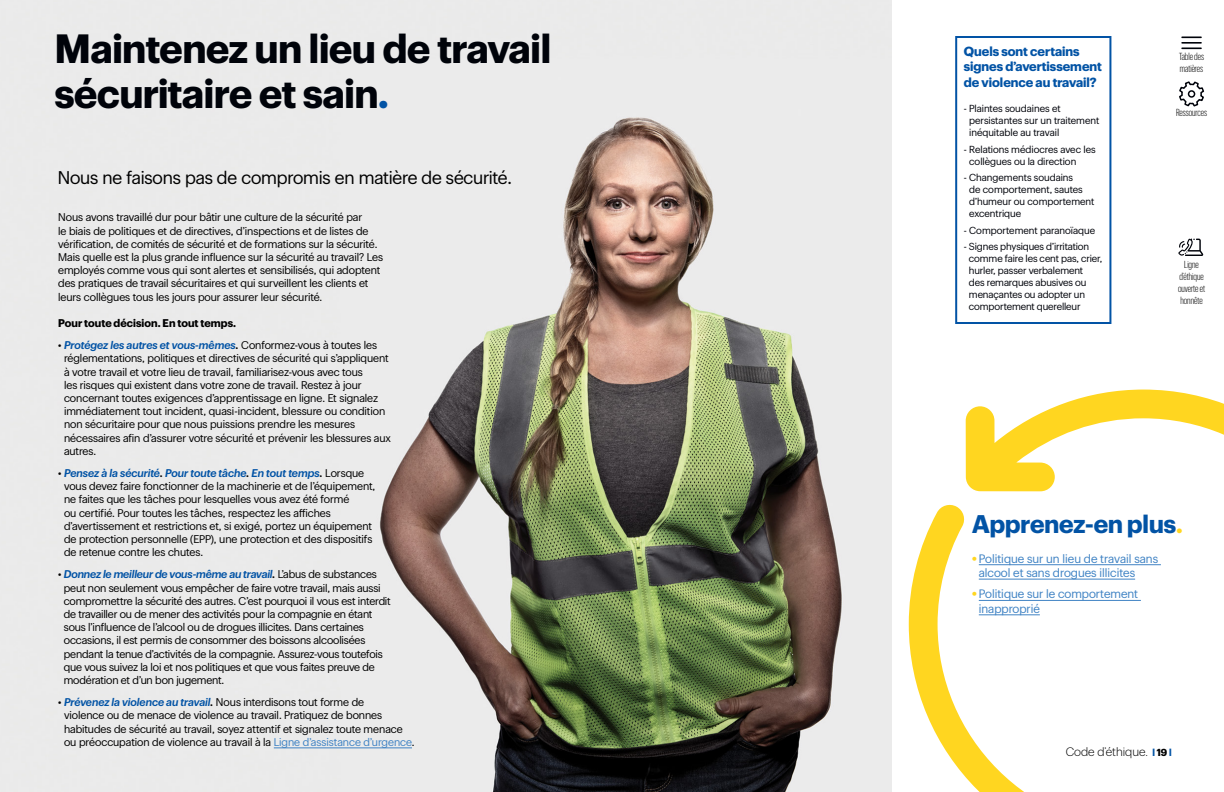
<style>
.page{position:relative;width:1224px;height:792px;background:#fff}
.page>*{position:absolute;margin:0;border:0;box-sizing:border-box;transform-origin:0 0}
.t1{font:700 40px/45px "Human BBY 75";letter-spacing:-.005em;color:#00030a}
.t2{font:700 25px "Human BBY 75";color:#0253a5}
.t3{font:18px "Human BBY 55";letter-spacing:-.01em;color:#000}
.t4{font:700 13px/15.6px "Human BBY 75";color:#0253a5}
.t5{font:12px/14.4px "Human BBY 55";color:#4083c4}
.t6{font:300 12px "Human BBY 45";color:#000}
.t7{font:11px/13.2px "Human BBY 55";letter-spacing:-.01em;color:#000}
.t8{font:italic 500 11px "Human BBY 66";letter-spacing:-.005em;color:#0253a5}
.t9{font:700 11px "Human BBY 75";letter-spacing:.005em;color:#000}
.t10{font:10px/12px "Human BBY 55";letter-spacing:-.005em;color:#00030a}
.t11{font:300 10px/12px "Human BBY Condensed 47";color:#000}
.t12{font:700 10px "Human BBY 75";color:#0253a5}
.s1{color:#0253a5}
.s2{font-family:"Human BBY 55";font-weight:400;font-style:normal;color:#000}
.s3{color:#000}
.s4{font-family:"Human BBY 66";font-weight:500;font-style:italic;color:#0253a5}
.s5{font-family:"Human BBY 66";font-weight:500;font-style:italic}
.s6{color:#4083c4}
.s7{color:#ffd620}
.s8{font-family:"Human BBY 75";font-weight:700;font-size:14px;color:#ffd620}
</style>
<div class="page">
<img style="left:0;top:0;width:892px;height:792px">
<hr style="left:274px;top:748px;width:138px;height:1px;background:#4083c4">
<svg style="left:909px;top:390px;width:315px;height:402px"></svg>
<hr style="left:979px;top:564px;width:182px;height:1px;background:#4083c4">
<hr style="left:979px;top:579px;width:156px;height:1px;background:#4083c4">
<hr style="left:979px;top:600px;width:162px;height:1px;background:#4083c4">
<hr style="left:979px;top:615px;width:61px;height:1px;background:#4083c4">
<div style="left:955px;top:36px;width:156px;height:288px;border:2px solid #0253a5"></div>
<hr style="left:1181px;top:36px;width:21px;height:2px;background:#00030a">
<hr style="left:1181px;top:42px;width:21px;height:2px;background:#00030a">
<hr style="left:1181px;top:47px;width:21px;height:2px;background:#00030a">
<svg style="left:1179px;top:81px;width:26px;height:26px"></svg>
<svg style="left:1178px;top:239px;width:25px;height:17px"></svg>
<h1 class="t1" style="left:55px;top:23px;width:498px">Maintenez un lieu de travail sécuritaire et sain<span class="s1">.</span></h1>
<h3 class="t3" style="left:58px;top:164px;width:456px">Nous ne faisons pas de compromis en matière de sécurité.</h3>
<p class="t7" style="left:58px;top:210px;width:326px">Nous avons travaillé dur pour bâtir une culture de la sécurité par<br>le biais de politiques et de directives, d’inspections et de listes de vérification, de comités de sécurité et de formations sur la sécurité.<br>Mais quelle est la plus grande influence sur la sécurité au travail? Les employés comme vous qui sont alertes et sensibilisés, qui adoptent des pratiques de travail sécuritaires et qui surveillent les clients et leurs collègues tous les jours pour assurer leur sécurité.</p>
<p class="t9" style="left:58px;top:315px;width:180px">Pour toute décision. En tout temps.</p>
<p class="t8" style="left:58px;top:337px;width:320px"><span class="s2">•</span> Protégez les autres et vous-mêmes<span class="s3">.</span> <span class="s2">Conformez-vous à toutes les</span></p>
<p class="t7" style="left:64px;top:351px;width:329px">réglementations, politiques et directives de sécurité qui s’appliquent à votre travail et votre lieu de travail, familiarisez-vous avec tous<br>les risques qui existent dans votre zone de travail. Restez à jour concernant toutes exigences d’apprentissage en ligne. Et signalez immédiatement tout incident, quasi-incident, blessure ou condition non sécuritaire pour que nous puissions prendre les mesures nécessaires afin d’assurer votre sécurité et prévenir les blessures aux autres.</p>
<p class="t8" style="left:58px;top:465px;width:308px"><span class="s2">•</span> Pensez à la sécurité<span class="s3">.</span> Pour toute tâche<span class="s3">.</span> En tout temps<span class="s3">.</span> <span class="s2">Lorsque</span></p>
<p class="t7" style="left:64px;top:479px;width:313px">vous devez faire fonctionner de la machinerie et de l’équipement, ne faites que les tâches pour lesquelles vous avez été formé<br>ou certifié. Pour toutes les tâches, respectez les affiches d’avertissement et restrictions et, si exigé, portez un équipement de protection personnelle (EPP), une protection et des dispositifs de retenue contre les chutes.</p>
<p class="t8" style="left:58px;top:566px;width:320px"><span class="s2">•</span> Donnez le meilleur de vous-même au travail<span class="s3">.</span> <span class="s2">L’abus de substances</span></p>
<p class="t7" style="left:64px;top:580px;width:328px">peut non seulement vous empêcher de faire votre travail, mais aussi compromettre la sécurité des autres. C’est pourquoi il vous est interdit de travailler ou de mener des activités pour la compagnie en étant sous l’influence de l’alcool ou de drogues illicites. Dans certaines occasions, il est permis de consommer des boissons alcoolisées pendant la tenue d’activités de la compagnie. Assurez-vous toutefois que vous suivez la loi et nos politiques et que vous faites preuve de modération et d’un bon jugement.</p>
<p class="t7" style="left:64px;top:695px;width:352px;text-indent:-6px">• <span class="s4">Prévenez la violence au travail</span><span class="s5">.</span> Nous interdisons tout forme de<br>violence ou de menace de violence au travail. Pratiquez de bonnes habitudes de sécurité au travail, soyez attentif et signalez toute menace ou préoccupation de violence au travail à la <span class="s6">Ligne d’assistance d’urgence</span>.</p>
<p class="t4" style="left:964px;top:42px;width:140px">Quels sont certains signes d’avertissement de violence au travail?</p>
<p class="t10" style="left:969px;top:102px;width:132px;text-indent:-5px">- Plaintes soudaines et persistantes sur un traitement inéquitable au travail</p>
<p class="t10" style="left:969px;top:142px;width:128px;text-indent:-5px">- Relations médiocres avec les collègues ou la direction</p>
<p class="t10" style="left:969px;top:171px;width:127px;text-indent:-5px">- Changements soudains<br>de comportement, sautes d’humeur ou comportement excentrique</p>
<p class="t10" style="left:964px;top:223px;width:133px">- Comportement paranoïaque</p>
<p class="t10" style="left:969px;top:240px;width:135px;text-indent:-5px">- Signes physiques d’irritation comme faire les cent pas, crier, hurler, passer verbalement<br>des remarques abusives ou menaçantes ou adopter un comportement querelleur</p>
<p class="t11" style="left:1179px;top:50px;width:26px">Table des matières</p>
<p class="t11" style="left:1176px;top:106px;width:32px">Ressources</p>
<p class="t11" style="left:1178px;top:258px;width:29px;text-align:center">Ligne d’éthique ouverte et honnête</p>
<h2 class="t2" style="left:972px;top:505px;width:212px">Apprenez-en plus<span class="s7">.</span></h2>
<p class="t5" style="left:979px;top:550px;width:181px;text-indent:-7px"><span class="s8">•</span> Politique sur un lieu de travail sans alcool et sans drogues illicites</p>
<p class="t5" style="left:979px;top:586px;width:161px;text-indent:-7px"><span class="s8">•</span> Politique sur le comportement inapproprié</p>
<p class="t6" style="left:1066px;top:743px;width:84px">Code d’éthique.</p>
<p class="t12" style="left:1153px;top:745px;width:21px">l <span class="s3">19</span> l</p>
</div>
